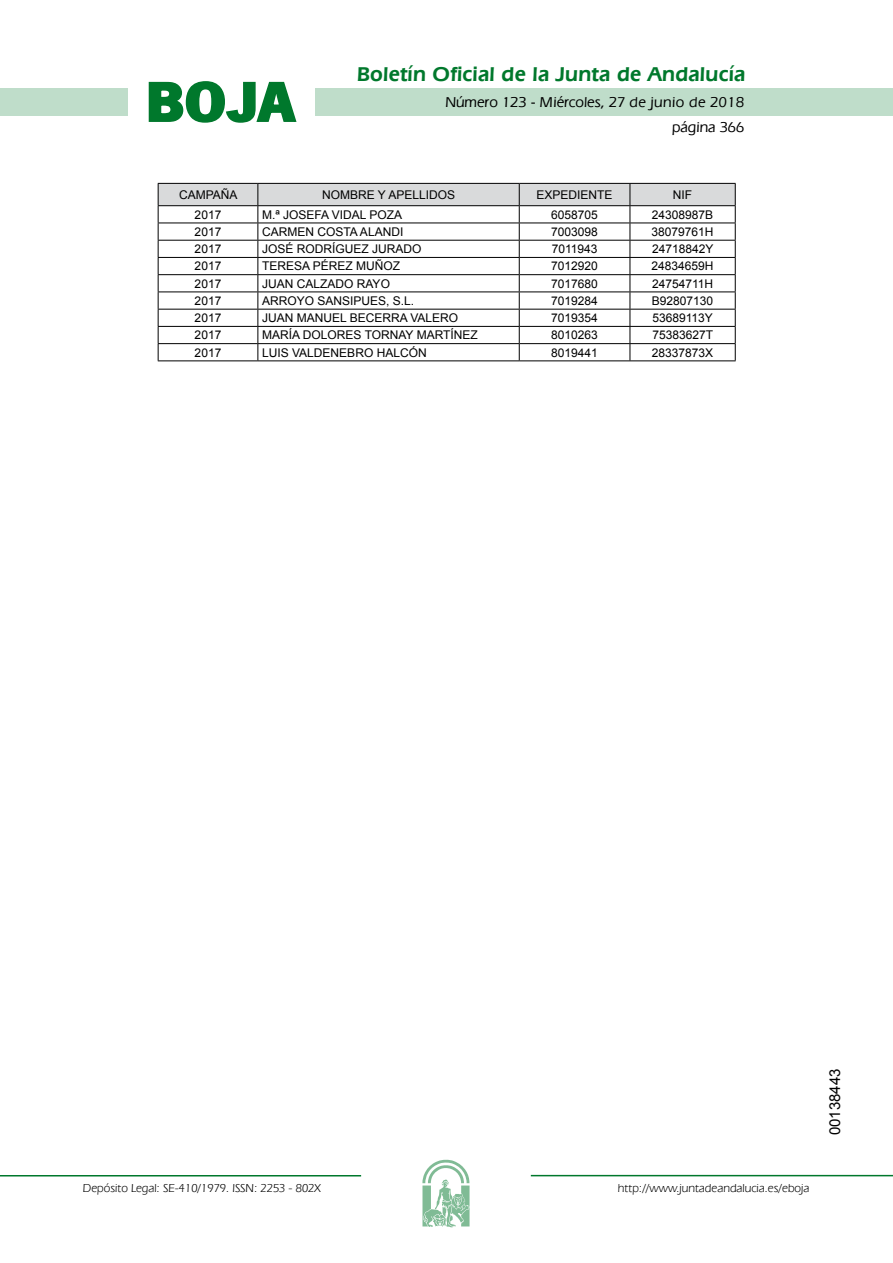
<style>
.page{position:relative;width:893px;height:1263px;background:#fff}
.page>*{position:absolute;margin:0;border:0;box-sizing:border-box;transform-origin:0 0}
.t1{font:700 57.75px "News Got T";color:#00782c;scale:1.14 1}
.t2{font:600 21px "Eras IT Cby BT";letter-spacing:.01em;color:#00782c}
.t3{font:500 15px/24.5px "Eras IT Cby BT";color:#000;text-align:right}
.t4{font:15px "Arial";color:#000}
.t5{font:12px "Arial";color:#000}
.t6{font:12px "Eras IT Cby BT";color:#000}
</style>
<div class="page">
<div style="left:315px;top:88px;width:577px;height:28px;background:#bfddca"></div>
<div style="left:0;top:88px;width:128px;height:28px;background:#bfddca"></div>
<hr style="left:0;top:1175px;width:361px;height:2px;background:#00782c">
<svg style="left:422px;top:1159px;width:47px;height:68px"></svg>
<hr style="left:531px;top:1175px;width:361px;height:1px;background:#00782c">
<svg style="left:148px;top:81px;width:149px;height:42px"></svg>
<hr style="left:158px;top:361px;width:100px;height:1px;background:#000">
<hr style="left:258px;top:361px;width:261px;height:1px;background:#000">
<hr style="left:519px;top:361px;width:111px;height:1px;background:#000">
<hr style="left:630px;top:361px;width:105px;height:1px;background:#000">
<svg style="left:158px;top:183px;width:577px;height:178px"></svg>
<hr style="left:158px;top:205px;width:100px;height:1px;background:#000">
<hr style="left:258px;top:205px;width:261px;height:1px;background:#000">
<hr style="left:519px;top:205px;width:111px;height:1px;background:#000">
<hr style="left:630px;top:205px;width:105px;height:1px;background:#000">
<h1 class="t1" style="left:145px;top:68px;width:133px">BOJA</h1>
<h2 class="t2" style="left:357px;top:62px;width:390px">Boletín Oficial de la Junta de Andalucía</h2>
<p class="t3" style="left:445px;top:90px;width:300px">Número 123 - Miércoles, 27 de junio de 2018 página 366</p>
<p class="t5" style="left:179px;top:187px;width:59px">CAMPAÑA</p>
<p class="t5" style="left:322px;top:187px;width:37px">NOMBRE</p>
<p class="t5" style="left:378px;top:187px;width:27px">Y APELL</p>
<p class="t5" style="left:425px;top:187px;width:13px">IDOS</p>
<p class="t5" style="left:536px;top:187px;width:25px">EXPED</p>
<p class="t5" style="left:577px;top:187px;width:12px">IENTE</p>
<p class="t5" style="left:673px;top:187px;width:21px">NIF</p>
<p class="t5" style="left:195px;top:207px;width:28px">2017</p>
<p class="t5" style="left:262px;top:207px;width:142px">M.ª JOSEFA VI DAL POZA</p>
<p class="t5" style="left:551px;top:207px;width:48px">6058705</p>
<p class="t5" style="left:652px;top:207px;width:63px">24308987B</p>
<p class="t5" style="left:195px;top:224px;width:28px">2017</p>
<p class="t5" style="left:262px;top:224px;width:140px">CARMEN COSTA ALANDI</p>
<p class="t5" style="left:551px;top:224px;width:48px">7003098</p>
<p class="t5" style="left:651px;top:224px;width:64px">38079761H</p>
<p class="t5" style="left:195px;top:241px;width:28px">2017</p>
<p class="t5" style="left:262px;top:241px;width:161px">JOSÉ RODRÍGUEZ JURADO</p>
<p class="t5" style="left:551px;top:241px;width:47px">7011943</p>
<p class="t5" style="left:652px;top:241px;width:63px">24718842Y</p>
<p class="t5" style="left:195px;top:258px;width:28px">2017</p>
<p class="t5" style="left:262px;top:258px;width:140px">TERESA PÉREZ MUÑ OZ</p>
<p class="t5" style="left:551px;top:258px;width:48px">7012920</p>
<p class="t5" style="left:651px;top:258px;width:64px">24834659H</p>
<p class="t5" style="left:195px;top:276px;width:28px">2017</p>
<p class="t5" style="left:262px;top:276px;width:129px">JUAN CALZADO RAYO</p>
<p class="t5" style="left:551px;top:276px;width:48px">7017680</p>
<p class="t5" style="left:652px;top:276px;width:63px">24754711H</p>
<p class="t5" style="left:195px;top:293px;width:28px">2017</p>
<p class="t5" style="left:262px;top:293px;width:154px">ARROYO SANSI PUES, S.L.</p>
<p class="t5" style="left:551px;top:293px;width:48px">7019284</p>
<p class="t5" style="left:652px;top:293px;width:63px">B92807130</p>
<p class="t5" style="left:195px;top:310px;width:28px">2017</p>
<p class="t5" style="left:262px;top:310px;width:198px">JUAN MANUEL BECERRA VALERO</p>
<p class="t5" style="left:551px;top:310px;width:48px">7019354</p>
<p class="t5" style="left:652px;top:310px;width:62px">53689113Y</p>
<p class="t5" style="left:195px;top:327px;width:28px">2017</p>
<p class="t5" style="left:262px;top:327px;width:217px">MARÍA DOLORES TORNAY MARTÍNEZ</p>
<p class="t5" style="left:551px;top:327px;width:48px">8010263</p>
<p class="t5" style="left:652px;top:327px;width:62px">75383627T</p>
<p class="t5" style="left:195px;top:345px;width:28px">2017</p>
<p class="t5" style="left:262px;top:345px;width:166px">LUIS VALDENEBRO HALCÓN</p>
<p class="t5" style="left:551px;top:345px;width:48px">8019441</p>
<p class="t5" style="left:652px;top:345px;width:63px">28337873X</p>
<p class="t6" style="left:83px;top:1181px;width:239px">Depósito Legal: SE-410/1979. ISSN: 2253 - 802X</p>
<p class="t6" style="left:618px;top:1181px;width:193px">http://www.juntadeandalucia.es/eboja</p>
<p class="t4" style="left:825px;top:1135px;width:68px;rotate:-90deg">00138443</p>
</div>
